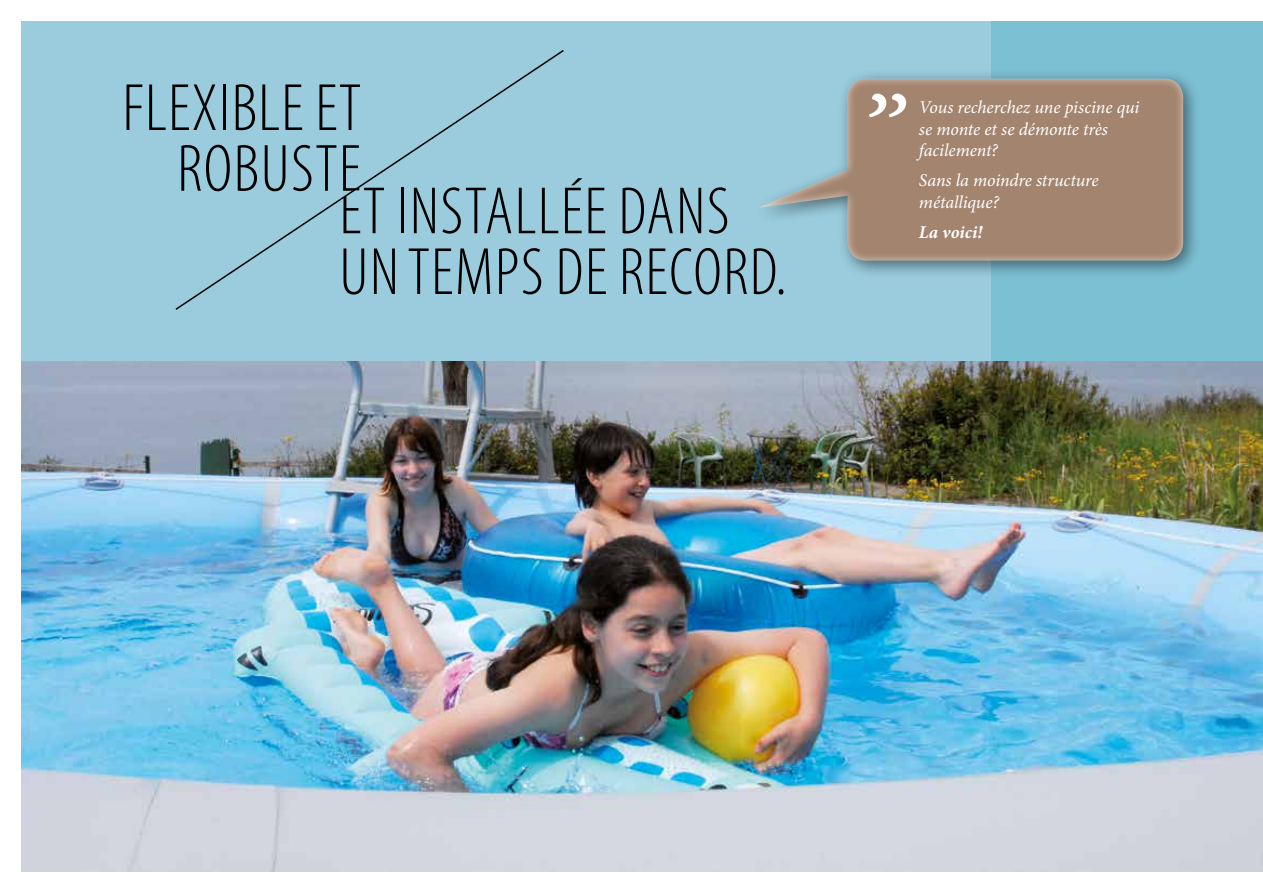
<style>
.page{position:relative;width:1263px;height:893px;background:#fff}
.page>*{position:absolute;margin:0;border:0;box-sizing:border-box;transform-origin:0 0}
.t1{font:300 condensed 67.5px/60.8px "Myriad Pro";letter-spacing:.02em;color:#000;text-align:right}
.t2{font:italic 18px/21.6px "Minion Pro";letter-spacing:-.005em;color:#fff}
.t3{font:italic 700 18px "Minion Pro";letter-spacing:.005em;color:#fff}
</style>
<div class="page">
<div style="left:21px;top:21px;width:1242px;height:851px;background:#7cc0d4"></div>
<div style="left:21px;top:21px;width:970px;height:851px;background:#9accdd"></div>
<svg style="left:175px;top:50px;width:389px;height:260px"></svg>
<div style="left:753px;top:69px;width:448px;height:210px;background:#000;opacity:.5"></div>
<div style="left:758px;top:78px;width:427px;height:185px;background:#fff;opacity:.75"></div>
<svg style="left:869px;top:94px;width:37px;height:23px"></svg>
<img style="left:21px;top:361px;width:1242px;height:511px">
<h1 class="t1" style="left:122px;top:79px;width:240px">FLEXIBLE ET<br>ROBUSTE</h1>
<h1 class="t1" style="left:339px;top:182px;width:449px;text-align:left">ET INSTALLÉE DANS<br>UN TEMPS DE RECORD.</h1>
<p class="t2" style="left:919px;top:96px;width:222px">Vous recherchez une piscine qui se monte et se démonte très facilement?</p>
<p class="t2" style="left:919px;top:170px;width:181px">Sans la moindre structure métallique?</p>
<p class="t3" style="left:919px;top:219px;width:65px">La voici!</p>
</div>
